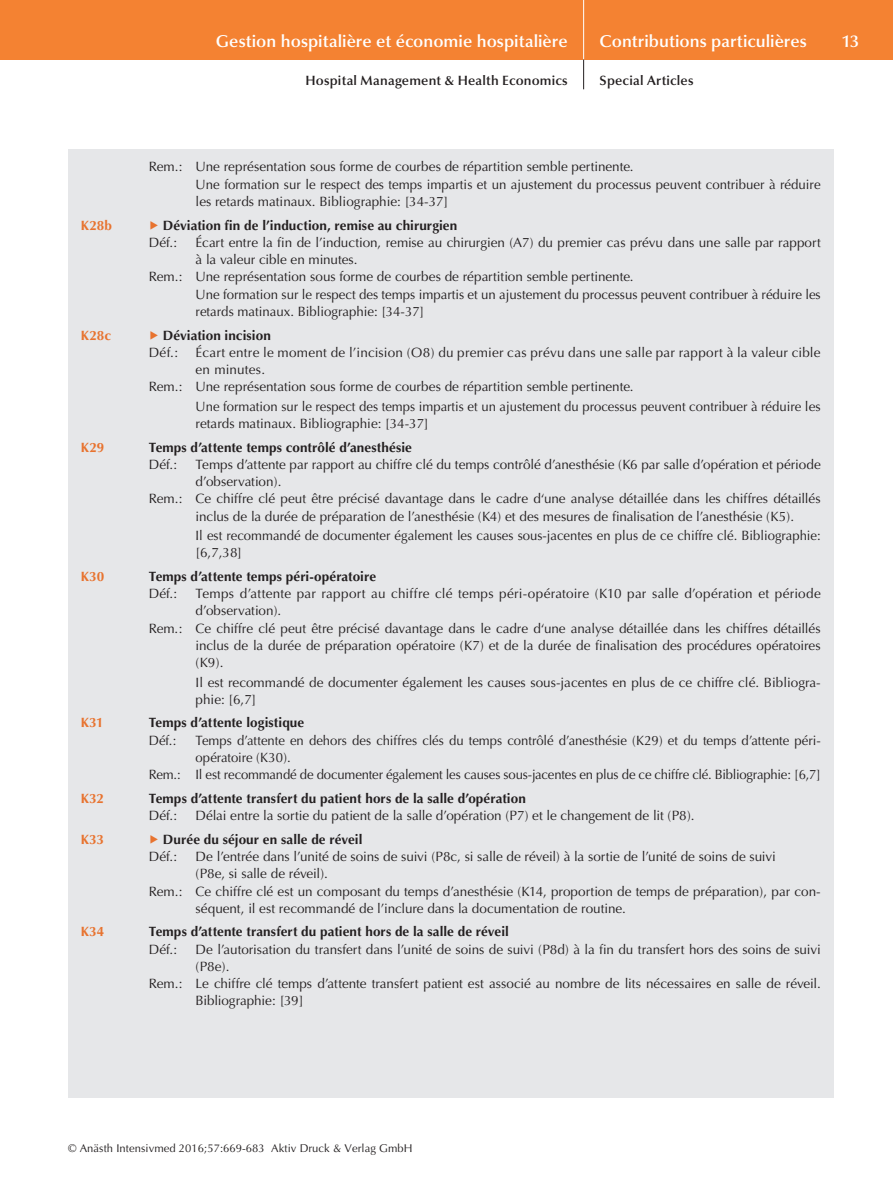
<style>
.page{position:relative;width:893px;height:1191px;background:#fff}
.page>*{position:absolute;margin:0;border:0;box-sizing:border-box;transform-origin:0 0}
.t1{font:600 17.25px "Optima";color:#fff}
.t2{font:13.5px/17.2px "Optima";color:#231f20}
.t3{font:700 13.5px/17.2px "Optima";letter-spacing:.005em;color:#231f20}
.t4{font:13.5px "Optima";letter-spacing:.02em;color:#231f20}
.t5{font:600 13.5px "Optima";letter-spacing:.015em;color:#231f20}
.t6{font:700 13.5px "Optima";letter-spacing:.01em;color:#e8732f}
.t7{font:11.25px "Optima";letter-spacing:.005em;color:#231f20}
.s1{color:#e8732f}
.s2{font-weight:400}
</style>
<div class="page">
<div style="left:0;top:0;width:893px;height:60px;background:#f48232"></div>
<hr style="left:583px;top:0;width:1px;height:60px;background:#fff">
<svg style="left:583px;top:60px;width:1px;height:29px"></svg>
<div style="left:68px;top:149px;width:765px;height:948px;background:#e6e7e9"></div>
<p class="t1" style="left:216px;top:31px;width:353px">Gestion hospitalière et économie hospitalière</p>
<p class="t1" style="left:600px;top:31px;width:209px">Contributions particulières</p>
<p class="t1" style="left:841px;top:31px;width:19px">13</p>
<p class="t5" style="left:306px;top:73px;width:264px">Hospital Management &amp; Health Economics</p>
<p class="t5" style="left:600px;top:73px;width:95px">Special Articles</p>
<p class="t2" style="left:196px;top:158px;width:627px;text-indent:-47px">Rem.: Une représentation sous forme de courbes de répartition semble pertinente.<br>Une formation sur le respect des temps impartis et un ajustement du processus peuvent contribuer à réduire les retards matinaux. Bibliographie: [34-37]</p>
<p class="t6" style="left:81px;top:217px;width:33px">K28b</p>
<p class="t3" style="left:149px;top:217px;width:310px"><span class="s1">▶</span> Déviation fin de l’induction, remise au chirurgien<br><span class="s2">Déf.:</span></p>
<p class="t2" style="left:196px;top:234px;width:627px">Écart entre la fin de l’induction, remise au chirurgien (A7) du premier cas prévu dans une salle par rapport</p>
<p class="t2" style="left:196px;top:251px;width:163px">à la valeur cible en minutes.</p>
<p class="t2" style="left:149px;top:268px;width:486px">Rem.: Une représentation sous forme de courbes de répartition semble pertinente.</p>
<p class="t2" style="left:196px;top:286px;width:627px">Une formation sur le respect des temps impartis et un ajustement du processus peuvent contribuer à réduire les</p>
<p class="t2" style="left:196px;top:303px;width:230px">retards matinaux. Bibliographie: [34-37]</p>
<p class="t6" style="left:81px;top:327px;width:32px">K28c</p>
<p class="t3" style="left:149px;top:326px;width:124px"><span class="s1">▶</span> Déviation incision<br><span class="s2">Déf.:</span></p>
<p class="t2" style="left:196px;top:344px;width:626px">Écart entre le moment de l’incision (O8) du premier cas prévu dans une salle par rapport à la valeur cible</p>
<p class="t2" style="left:196px;top:361px;width:71px">en minutes.</p>
<p class="t2" style="left:149px;top:378px;width:486px">Rem.: Une représentation sous forme de courbes de répartition semble pertinente.</p>
<p class="t2" style="left:196px;top:398px;width:627px">Une formation sur le respect des temps impartis et un ajustement du processus peuvent contribuer à réduire les retards matinaux. Bibliographie: [34-37]</p>
<p class="t6" style="left:81px;top:439px;width:25px">K29</p>
<p class="t3" style="left:149px;top:438px;width:265px">Temps d’attente temps contrôlé d’anesthésie</p>
<p class="t2" style="left:149px;top:456px;width:30px">Déf.:</p>
<p class="t2" style="left:196px;top:456px;width:627px">Temps d’attente par rapport au chiffre clé du temps contrôlé d’anesthésie (K6 par salle d’opération et période</p>
<p class="t2" style="left:196px;top:473px;width:87px">d’observation).</p>
<p class="t2" style="left:149px;top:490px;width:673px">Rem.: Ce chiffre clé peut être précisé davantage dans le cadre d‘une analyse détaillée dans les chiffres détaillés</p>
<p class="t2" style="left:196px;top:507px;width:600px">inclus de la durée de préparation de l’anesthésie (K4) et des mesures de finalisation de l’anesthésie (K5).</p>
<p class="t2" style="left:196px;top:527px;width:627px">Il est recommandé de documenter également les causes sous-jacentes en plus de ce chiffre clé. Bibliographie: [6,7,38]</p>
<p class="t6" style="left:81px;top:568px;width:25px">K30</p>
<p class="t3" style="left:149px;top:568px;width:229px">Temps d’attente temps péri-opératoire</p>
<p class="t2" style="left:149px;top:585px;width:30px">Déf.:</p>
<p class="t4" style="left:196px;top:586px;width:627px">Temps d’attente par rapport au chiffre clé temps péri-opératoire (K10 par salle d’opération et période</p>
<p class="t2" style="left:196px;top:602px;width:87px">d’observation).</p>
<p class="t2" style="left:149px;top:619px;width:673px">Rem.: Ce chiffre clé peut être précisé davantage dans le cadre d‘une analyse détaillée dans les chiffres détaillés</p>
<p class="t2" style="left:196px;top:637px;width:627px">inclus de la durée de préparation opératoire (K7) et de la durée de finalisation des procédures opératoires</p>
<p class="t2" style="left:196px;top:654px;width:29px">(K9).</p>
<p class="t2" style="left:196px;top:673px;width:625px">Il est recommandé de documenter également les causes sous-jacentes en plus de ce chiffre clé. Bibliogra&shy;phie: [6,7]</p>
<p class="t6" style="left:81px;top:715px;width:25px">K31</p>
<p class="t3" style="left:149px;top:714px;width:157px">Temps d’attente logistique</p>
<p class="t2" style="left:149px;top:731px;width:29px">Déf.:</p>
<p class="t2" style="left:196px;top:731px;width:627px">Temps d’attente en dehors des chiffres clés du temps contrôlé d’anesthésie (K29) et du temps d’attente péri-</p>
<p class="t2" style="left:196px;top:749px;width:97px">opératoire (K30).</p>
<p class="t2" style="left:149px;top:766px;width:673px">Rem.: Il est recommandé de documenter également les causes sous-jacentes en plus de ce chiffre clé. Bibliographie: [6,7]</p>
<p class="t6" style="left:81px;top:790px;width:25px">K32</p>
<p class="t3" style="left:149px;top:790px;width:378px">Temps d’attente transfert du patient hors de la salle d’opération</p>
<p class="t2" style="left:149px;top:807px;width:30px">Déf.:</p>
<p class="t2" style="left:196px;top:807px;width:501px">Délai entre la sortie du patient de la salle d’opération (P7) et le changement de lit (P8).</p>
<p class="t6" style="left:81px;top:831px;width:25px">K33</p>
<p class="t3" style="left:149px;top:830px;width:215px"><span class="s1">▶</span> Durée du séjour en salle de réveil<br><span class="s2">Déf.:</span></p>
<p class="t2" style="left:196px;top:848px;width:582px">De l’entrée dans l’unité de soins de suivi (P8c, si salle de réveil) à la sortie de l’unité de soins de suivi</p>
<p class="t2" style="left:196px;top:865px;width:134px">(P8e, si salle de réveil).</p>
<p class="t2" style="left:149px;top:882px;width:672px">Rem.: Ce chiffre clé est un composant du temps d’anesthésie (K14, proportion de temps de préparation), par con-</p>
<p class="t2" style="left:196px;top:899px;width:432px">séquent, il est recommandé de l’inclure dans la documentation de routine.</p>
<p class="t6" style="left:81px;top:924px;width:25px">K34</p>
<p class="t3" style="left:149px;top:923px;width:361px">Temps d’attente transfert du patient hors de la salle de réveil</p>
<p class="t2" style="left:149px;top:940px;width:30px">Déf.:</p>
<p class="t2" style="left:196px;top:940px;width:627px">De l’autorisation du transfert dans l’unité de soins de suivi (P8d) à la fin du transfert hors des soins de suivi</p>
<p class="t2" style="left:196px;top:958px;width:35px">(P8e).</p>
<p class="t2" style="left:149px;top:975px;width:673px">Rem.: Le chiffre clé temps d’attente transfert patient est associé au nombre de lits nécessaires en salle de réveil.</p>
<p class="t2" style="left:196px;top:992px;width:109px">Bibliographie: [39]</p>
<p class="t7" style="left:68px;top:1142px;width:346px">© Anästh Intensivmed 2016;57:669-683 Aktiv Druck &amp; Verlag GmbH</p>
</div>
